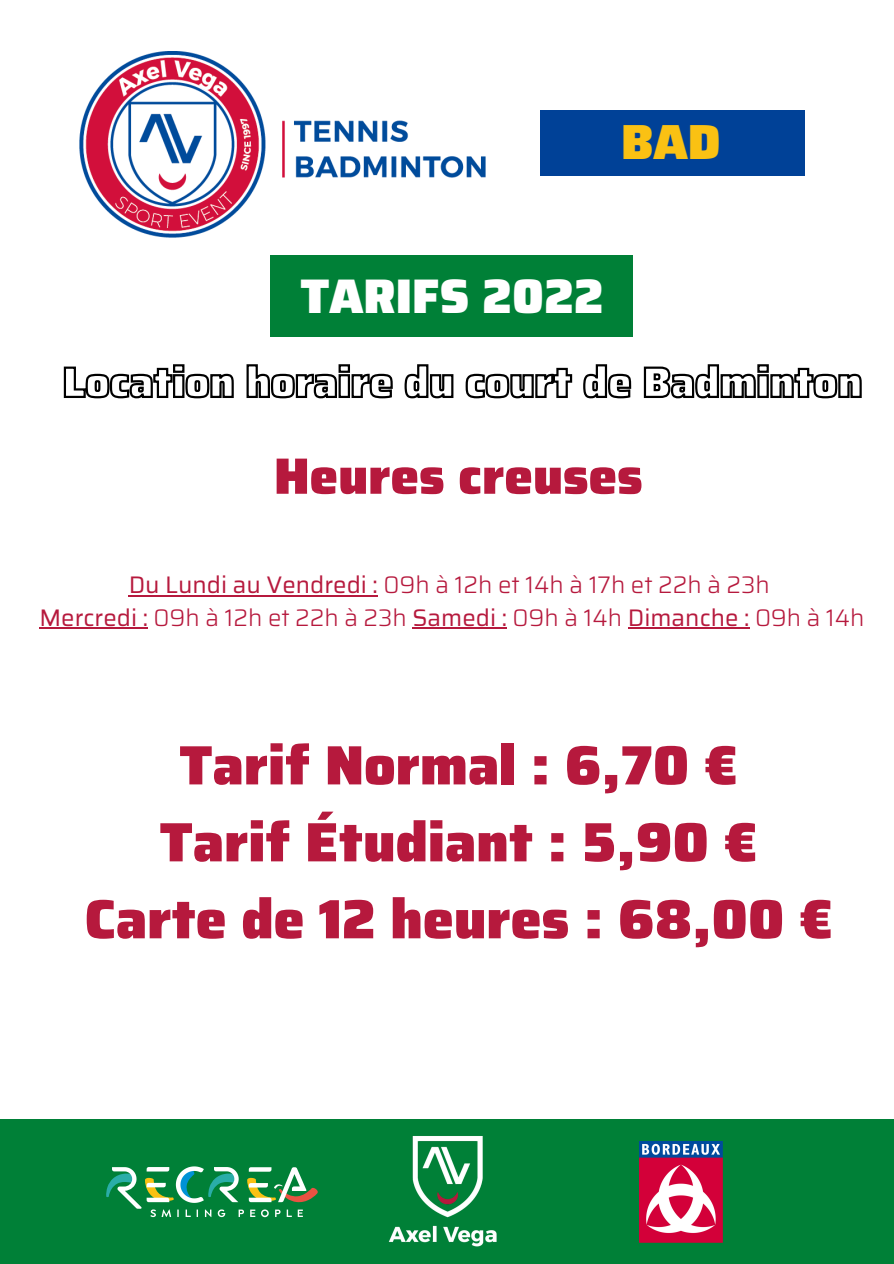
<style>
.page{position:relative;width:894px;height:1264px;background:#fff}
.page>*{position:absolute;margin:0;border:0;box-sizing:border-box;transform-origin:0 0}
.t1{font:900 55.35px "Saira";color:#b6193d}
.t2{font:900 51px "Saira";color:#b6193d}
.t3{font:900 49.35px "Saira";color:#fac113}
.t4{font:900 48.6px "Saira";color:#fff}
.t5{font:300 24px "Saira";color:#b6193d}
.s1{font-weight:400}
</style>
<div class="page">
<div style="left:270px;top:256px;width:362px;height:81px;background:#008037"></div>
<div style="left:0;top:1119px;width:893px;height:144px;background:#008037"></div>
<img style="left:388px;top:1136px;width:109px;height:111px">
<svg style="left:106px;top:1166px;width:212px;height:51px"></svg>
<img style="left:639px;top:1141px;width:83px;height:101px">
<img style="left:80px;top:52px;width:405px;height:186px">
<hr style="left:129px;top:595px;width:249px;height:1px;background:#b6193d">
<hr style="left:40px;top:627px;width:108px;height:2px;background:#b6193d">
<hr style="left:412px;top:627px;width:95px;height:2px;background:#b6193d">
<hr style="left:627px;top:627px;width:122px;height:2px;background:#b6193d">
<div style="left:539px;top:110px;width:265px;height:65px;background:#004197"></div>
<svg style="left:63px;top:364px;width:799px;height:35px"></svg>
<p class="t3" style="left:621px;top:103px;width:101px">BAD</p>
<p class="t4" style="left:300px;top:258px;width:305px">TARIFS 2022</p>
<p class="t2" style="left:274px;top:436px;width:370px">Heures creuses</p>
<p class="t5" style="left:129px;top:566px;width:642px"><span class="s1">Du Lundi au Vendredi :</span> 09h à 12h et 14h à 17h et 22h à 23h</p>
<p class="t5" style="left:40px;top:599px;width:826px"><span class="s1">Mercredi :</span> 09h à 12h et 22h à 23h <span class="s1">Samedi :</span> 09h à 14h <span class="s1">Dimanche :</span> 09h à 14h</p>
<p class="t1" style="left:179px;top:721px;width:559px">Tarif Normal : 6,70 €</p>
<p class="t1" style="left:160px;top:798px;width:598px">Tarif Étudiant : 5,90 €</p>
<p class="t1" style="left:84px;top:875px;width:749px">Carte de 12 heures : 68,00 €</p>
</div>
